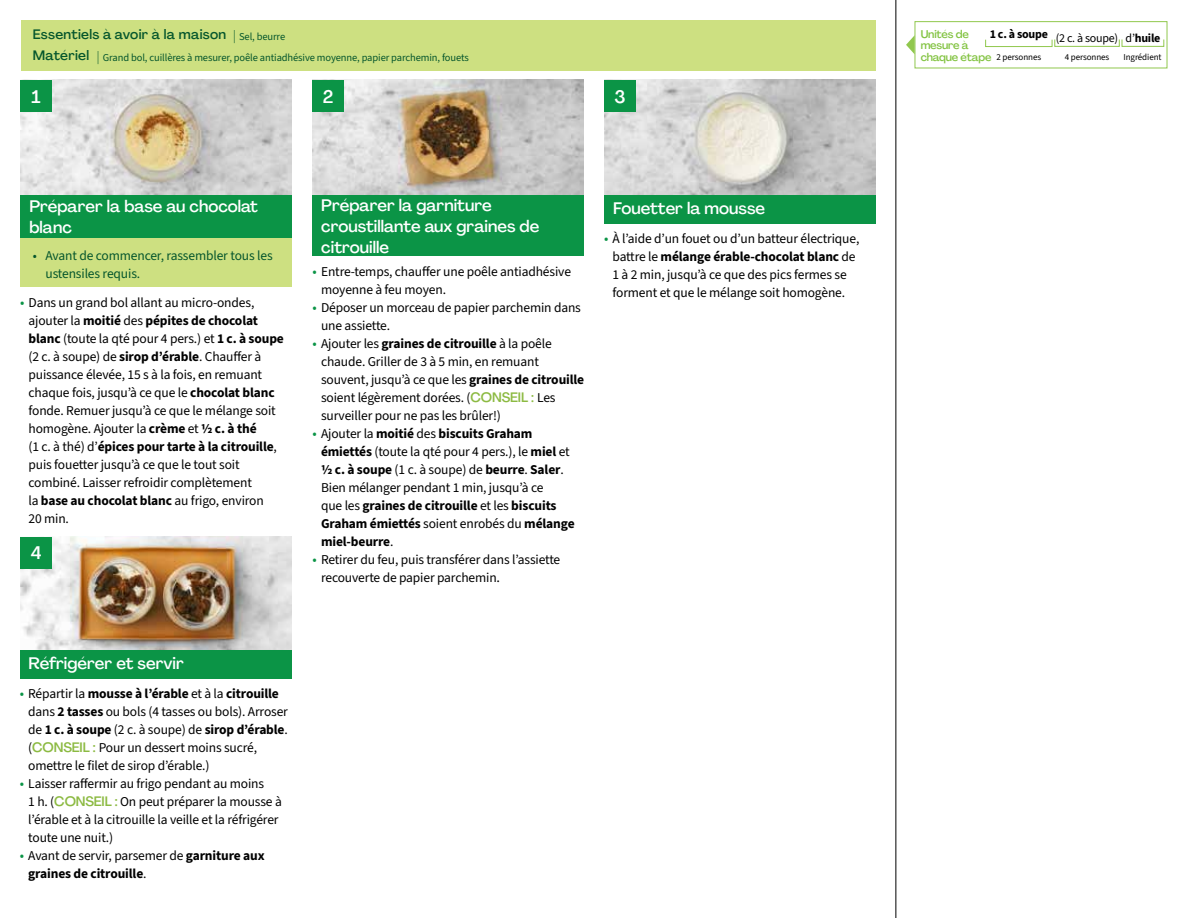
<style>
.page{position:relative;width:1188px;height:918px;background:#fff}
.page>*{position:absolute;margin:0;border:0;box-sizing:border-box;transform-origin:0 0}
.t1{font:500 18px "Agrandir";color:#fff}
.t2{font:500 16.5px/21.1px "Agrandir";color:#fff}
.t3{font:13.5px/18px "Source Sans 3";letter-spacing:-.01em;color:#000}
.t4{font:700 13.5px/18px "Source Sans 3";letter-spacing:-.01em;color:#000}
.t5{font:13.5px/18px "Source Sans 3";letter-spacing:-.01em;color:#05562c}
.t6{font:500 13.5px "Agrandir";letter-spacing:.02em;color:#05562c}
.t7{font:700 12px "Source Sans 3";letter-spacing:-.02em;color:#000}
.t8{font:500 11.1px/11.7px "Agrandir";letter-spacing:-.015em;color:#82c341}
.t9{font:10.5px "Source Sans 3";letter-spacing:-.01em;color:#05562c}
.t10{font:9px "Source Sans 3";letter-spacing:-.01em;color:#000}
.s1{font-family:"Agrandir";font-weight:500;font-size:13.5px}
.s2{font-weight:400}
.s3{font-size:14.25px;color:#0b9446}
.s4{font-weight:700}
.s5{font-family:"Agrandir";font-weight:500;color:#8cba42}
.s6{font-size:14.25px}
.s7{font-weight:400;font-size:14.25px;color:#0b9446}
</style>
<div class="page">
<img style="left:20px;top:537px;width:272px;height:113px">
<img style="left:20px;top:80px;width:272px;height:115px">
<img style="left:312px;top:80px;width:272px;height:115px">
<img style="left:604px;top:80px;width:272px;height:115px">
<div style="left:312px;top:195px;width:272px;height:60px;background:#0b9446"></div>
<div style="left:20px;top:195px;width:272px;height:44px;background:#0b9446"></div>
<div style="left:20px;top:650px;width:272px;height:29px;background:#0b9446"></div>
<div style="left:604px;top:195px;width:272px;height:29px;background:#0b9446"></div>
<div style="left:21px;top:20px;width:855px;height:51px;background:#cde081"></div>
<div style="left:20px;top:238px;width:272px;height:49px;background:#cde081"></div>
<hr style="left:896px;top:0;width:1px;height:918px;background:#000">
<div style="left:20px;top:537px;width:32px;height:32px;background:#0b9446"></div>
<div style="left:20px;top:80px;width:32px;height:32px;background:#0b9446"></div>
<div style="left:312px;top:80px;width:32px;height:32px;background:#0b9446"></div>
<div style="left:604px;top:80px;width:32px;height:32px;background:#0b9446"></div>
<svg style="left:906px;top:35px;width:9px;height:19px"></svg>
<div style="left:915px;top:21px;width:252px;height:47px;border:1px solid #91c84e"></div>
<div style="left:985px;top:39px;width:67px;height:8px;border:1px solid #91c84e"></div>
<div style="left:1054px;top:39px;width:66px;height:8px;border:1px solid #91c84e"></div>
<div style="left:1122px;top:39px;width:42px;height:8px;border:1px solid #91c84e"></div>
<p class="t6" style="left:33px;top:26px;width:195px">Essentiels à avoir à la maison</p>
<p class="t9" style="left:233px;top:30px;width:53px"><span class="s1">|</span> Sel, beurre</p>
<p class="t8" style="left:921px;top:28px;width:72px">Unités de mesure à chaque étape</p>
<p class="t7" style="left:990px;top:26px;width:172px">1 c. à soupe <span class="s2">(2 c. à soupe) d’</span>huile</p>
<p class="t6" style="left:33px;top:47px;width:58px">Matériel</p>
<p class="t10" style="left:997px;top:51px;width:46px">2 personnes</p>
<p class="t10" style="left:1065px;top:51px;width:46px">4 personnes</p>
<p class="t10" style="left:1123px;top:51px;width:40px">Ingrédient</p>
<p class="t9" style="left:97px;top:51px;width:373px"><span class="s1">|</span> Grand bol, cuillères à mesurer, poêle antiadhésive moyenne, papier parchemin, fouets</p>
<h1 class="t1" style="left:32px;top:86px;width:11px">1</h1>
<h1 class="t1" style="left:323px;top:86px;width:12px">2</h1>
<h1 class="t1" style="left:614px;top:85px;width:13px">3</h1>
<p class="t2" style="left:29px;top:195px;width:230px">Préparer la base au chocolat blanc</p>
<p class="t5" style="left:45px;top:247px;width:229px;text-indent:-13px">• Avant de commencer, rassembler tous les ustensiles requis.</p>
<p class="t3" style="left:29px;top:293px;width:257px;text-indent:-9px"><span class="s3">•</span> Dans un grand bol allant au micro-ondes, ajouter la <span class="s4">moitié</span> des <span class="s4">pépites de chocolat blanc</span> (toute la qté pour 4 pers.) et <span class="s4">1 c. à soupe </span>(2 c. à soupe) de <span class="s4">sirop d’érable</span>. Chauffer à puissance élevée, 15 s à la fois, en remuant chaque fois, jusqu’à ce que le <span class="s4">chocolat blanc </span>fonde. Remuer jusqu’à ce que le mélange soit homogène. Ajouter la <span class="s4">crème</span> et <span class="s4">½ c. à thé<br></span>(1 c. à thé) d’<span class="s4">épices pour tarte à la citrouille</span>, puis fouetter jusqu’à ce que le tout soit combiné. Laisser refroidir complètement<br>la <span class="s4">base au chocolat blanc</span> au frigo, environ<br>20 min.</p>
<h1 class="t1" style="left:31px;top:542px;width:12px">4</h1>
<p class="t2" style="left:321px;top:194px;width:220px">Préparer la garniture croustillante aux graines de citrouille</p>
<p class="t2" style="left:613px;top:198px;width:154px">Fouetter la mousse</p>
<p class="t3" style="left:604px;top:230px;width:257px;text-align:center"><span class="s3">•</span> À l’aide d’un fouet ou d’un batteur électrique, battre le <span class="s4">mélange érable-chocolat blanc</span> de<br>1 à 2 min, jusqu’à ce que des pics fermes se forment et que le mélange soit homogène.</p>
<p class="t3" style="left:321px;top:262px;width:252px;text-indent:-9px"><span class="s3">•</span> Entre-temps, chauffer une poêle antiadhésive moyenne à feu moyen.</p>
<p class="t3" style="left:321px;top:298px;width:261px;text-indent:-9px"><span class="s3">•</span> Déposer un morceau de papier parchemin dans une assiette.</p>
<p class="t3" style="left:321px;top:334px;width:265px;text-indent:-9px"><span class="s3">•</span> Ajouter les <span class="s4">graines de citrouille</span> à la poêle chaude. Griller de 3 à 5 min, en remuant souvent, jusqu’à ce que les <span class="s4">graines de citrouille </span>soient légèrement dorées. (<span class="s5">CONSEIL :</span> Les surveiller pour ne pas les brûler!)</p>
<p class="t3" style="left:321px;top:424px;width:255px;text-indent:-9px"><span class="s3">•</span> Ajouter la <span class="s4">moitié</span> des <span class="s4">biscuits Graham émiettés</span> (toute la qté pour 4 pers.), le <span class="s4">miel</span> et <span class="s4">½ c. à soupe</span> (1 c. à soupe) de <span class="s4">beurre</span>. <span class="s4">Saler</span>.<br>Bien mélanger pendant 1 min, jusqu’à ce<br>que les <span class="s4">graines de citrouille</span> et les <span class="s4">biscuits Graham émiettés</span> soient enrobés du <span class="s4">mélange miel-beurre</span>.</p>
<p class="t3" style="left:321px;top:550px;width:241px;text-indent:-9px"><span class="s3">•</span> Retirer du feu, puis transférer dans l’assiette recouverte de papier parchemin<span class="s6">.</span></p>
<p class="t2" style="left:29px;top:653px;width:157px">Réfrigérer et servir</p>
<p class="t3" style="left:28px;top:685px;width:261px;text-indent:-9px"><span class="s3">•</span> Répartir la <span class="s4">mousse à l’érable</span> et à la <span class="s4">citrouille </span>dans <span class="s4">2 tasses</span> ou bols (4 tasses ou bols). Arroser de <span class="s4">1 c. à soupe</span> (2 c. à soupe) de <span class="s4">sirop d’érable</span>. (<span class="s5">CONSEIL :</span> Pour un dessert moins sucré, omettre le filet de sirop d’érable.)</p>
<p class="t3" style="left:28px;top:775px;width:255px;text-indent:-9px"><span class="s3">•</span> Laisser raffermir au frigo pendant au moins<br>1 h. (<span class="s5">CONSEIL :</span> On peut préparer la mousse à l’érable et à la citrouille la veille et la réfrigérer toute une nuit.)</p>
<p class="t4" style="left:28px;top:847px;width:238px;text-indent:-9px"><span class="s7">•</span> <span class="s2">Avant de servir, parsemer de</span> garniture aux graines de citrouille<span class="s2">.</span></p>
</div>
